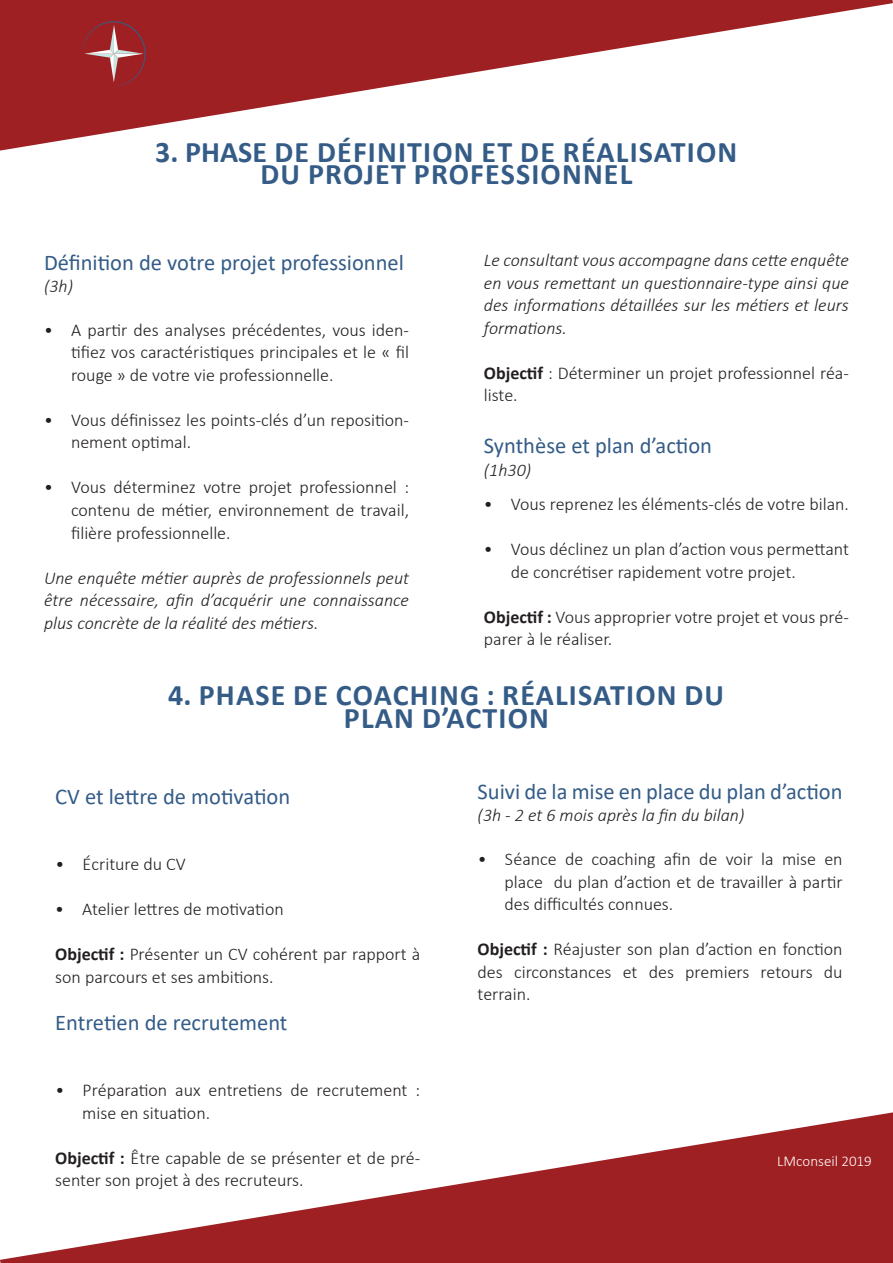
<style>
.page{position:relative;width:893px;height:1263px;background:#fff}
.page>*{position:absolute;margin:0;border:0;box-sizing:border-box;transform-origin:0 0}
.t1{font:700 30px/22.5px "Calibri";letter-spacing:.04em;color:#345c87;text-align:center}
.t2{font:22.5px "Calibri";color:#345c87}
.t3{font:300 18px/22.5px "Calibri";color:#231f20}
.t4{font:italic 300 18px/22.5px "Calibri";color:#231f20;text-align:justify}
.t5{font:300 15px "Calibri";letter-spacing:.005em;color:#fff}
.s1{font-weight:700}
</style>
<div class="page">
<svg style="left:0;top:0;width:893px;height:151px"></svg>
<svg style="left:0;top:1112px;width:893px;height:151px;fill:#9f2022"></svg>
<svg style="left:82px;top:21px;width:64px;height:65px;background:#a3383b"></svg>
<p class="t1" style="left:155px;top:140px;width:584px">3. PHASE DE DÉFINITION ET DE RÉALISATION<br>DU PROJET PROFESSIONNEL</p>
<p class="t2" style="left:44px;top:247px;width:361px">Définition de votre projet professionnel</p>
<p class="t4" style="left:44px;top:275px;width:31px">(3h)</p>
<p class="t3" style="left:71px;top:319px;width:339px;text-align:justify;text-indent:-27px">• A partir des analyses précédentes, vous iden&shy;tifiez vos caractéristiques principales et le « fil rouge » de votre vie professionnelle.</p>
<p class="t3" style="left:71px;top:409px;width:339px;text-indent:-27px">• Vous définissez les points-clés d’un reposition&shy;nement optimal.</p>
<p class="t3" style="left:71px;top:476px;width:339px;text-align:justify;text-indent:-27px">• Vous déterminez votre projet professionnel : contenu de métier, environnement de travail, filière professionnelle.</p>
<p class="t4" style="left:44px;top:566px;width:366px">Une enquête métier auprès de professionnels peut être nécessaire, afin d’acquérir une connaissance plus concrète de la réalité des métiers.</p>
<p class="t4" style="left:484px;top:249px;width:366px">Le consultant vous accompagne dans cette enquête en vous remettant un questionnaire-type ainsi que des informations détaillées sur les métiers et leurs formations.</p>
<p class="t3" style="left:484px;top:361px;width:366px"><span class="s1">Objectif</span> : Déterminer un projet professionnel réa&shy;liste.</p>
<p class="t2" style="left:484px;top:430px;width:230px">Synthèse et plan d’action</p>
<p class="t4" style="left:484px;top:458px;width:49px">(1h30)</p>
<p class="t3" style="left:484px;top:493px;width:367px">• Vous reprenez les éléments-clés de votre bilan.</p>
<p class="t3" style="left:511px;top:538px;width:339px;text-indent:-27px">• Vous déclinez un plan d’action vous permettant de concrétiser rapidement votre projet.</p>
<p class="t3" style="left:484px;top:605px;width:366px"><span class="s1">Objectif :</span> Vous approprier votre projet et vous pré&shy;parer à le réaliser.</p>
<p class="t1" style="left:168px;top:684px;width:557px">4. PHASE DE COACHING : RÉALISATION DU<br>PLAN D’ACTION</p>
<p class="t2" style="left:55px;top:781px;width:236px">CV et lettre de motivation</p>
<p class="t3" style="left:56px;top:853px;width:132px">• Écriture du CV</p>
<p class="t3" style="left:55px;top:898px;width:230px">• Atelier lettres de motivation</p>
<p class="t3" style="left:55px;top:943px;width:366px"><span class="s1">Objectif :</span> Présenter un CV cohérent par rapport à son parcours et ses ambitions.</p>
<p class="t2" style="left:55px;top:1007px;width:234px">Entretien de recrutement</p>
<p class="t3" style="left:82px;top:1079px;width:339px;text-indent:-27px">• Préparation aux entretiens de recrutement : mise en situation.</p>
<p class="t3" style="left:55px;top:1146px;width:366px"><span class="s1">Objectif :</span> Être capable de se présenter et de pré&shy;senter son projet à des recruteurs.</p>
<p class="t2" style="left:478px;top:775px;width:366px">Suivi de la mise en place du plan d’action</p>
<p class="t4" style="left:478px;top:804px;width:268px">(3h - 2 et 6 mois après la fin du bilan)</p>
<p class="t3" style="left:505px;top:848px;width:339px;text-align:justify;text-indent:-27px">• Séance de coaching afin de voir la mise en place du plan d’action et de travailler à partir des difficultés connues.</p>
<p class="t3" style="left:478px;top:938px;width:366px;text-align:justify"><span class="s1">Objectif :</span> Réajuster son plan d’action en fonction des circonstances et des premiers retours du terrain.</p>
<p class="t5" style="left:777px;top:1152px;width:96px">LMconseil 2019</p>
</div>
